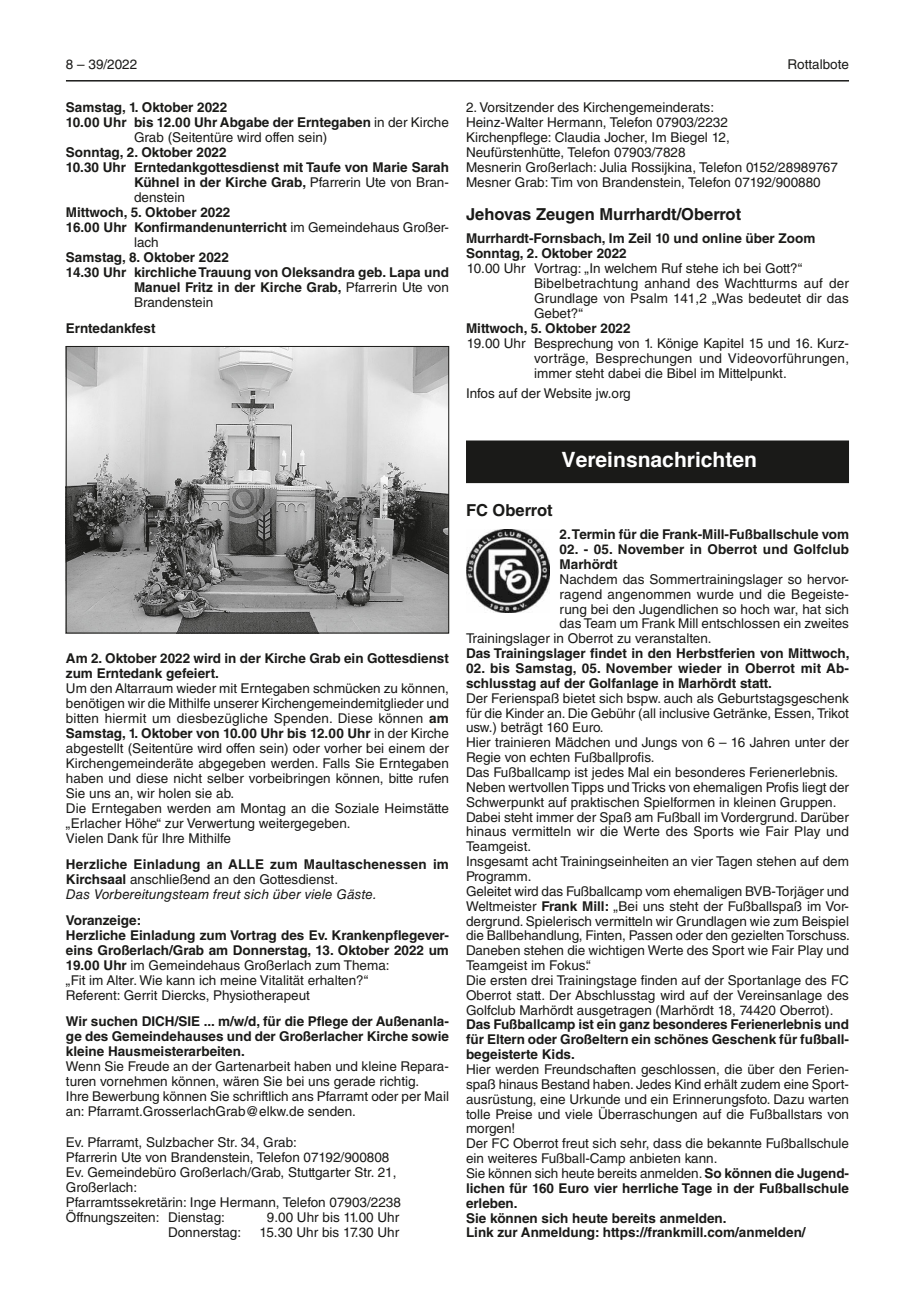
<style>
.page{position:relative;width:915px;height:1297px;background:#fff}
.page>*{position:absolute;margin:0;border:0;box-sizing:border-box;transform-origin:0 0}
.t1{font:700 21px "Helvetica";color:#fff}
.t2{font:700 16.5px "Helvetica LT Std";color:#1a1a18}
.t3{font:13.5px/14.9px "Helvetica LT Std";color:#1a1a18}
.t4{font:700 13.5px/15px "Helvetica LT Std";color:#1a1a18}
.s1{font-weight:400}
.s2{font-weight:700}
.s3{font-weight:400;font-style:italic}
</style>
<div class="page">
<hr style="left:66px;top:80px;width:782px;height:2px;background:#1a1a18">
<img style="left:68px;top:348px;width:379px;height:283px">
<div style="left:66px;top:346px;width:383px;height:287px;border:1px solid #1a1a18"></div>
<div style="left:467px;top:442px;width:380px;height:40px;background:#1a1a18"></div>
<div style="left:466px;top:440px;width:382px;height:43px;border:2px solid #1a1a18"></div>
<img style="left:466px;top:530px;width:83px;height:83px">
<p class="t3" style="left:66px;top:57px;width:73px">8 – 39/2022</p>
<p class="t3" style="left:787px;top:57px;width:63px">Rottalbote</p>
<p class="t4" style="left:66px;top:99px;width:163px">Samstag, 1. Oktober 2022</p>
<p class="t4" style="left:66px;top:114px;width:384px">10.00 Uhr bis 12.00 Uhr Abgabe der Erntegaben <span class="s1">in der Kirche</span></p>
<p class="t3" style="left:134px;top:130px;width:195px">Grab (Seitentüre wird offen sein)</p>
<p class="t4" style="left:66px;top:144px;width:162px">Sonntag, 2. Oktober 2022</p>
<p class="t4" style="left:66px;top:159px;width:384px">10.30 Uhr Erntedankgottesdienst mit Taufe von Marie Sarah</p>
<p class="t4" style="left:134px;top:174px;width:316px">Kühnel in der Kirche Grab, <span class="s1">Pfarrerin Ute von Bran-</span></p>
<p class="t3" style="left:134px;top:190px;width:52px">denstein</p>
<p class="t4" style="left:66px;top:204px;width:166px">Mittwoch, 5. Oktober 2022</p>
<p class="t4" style="left:66px;top:219px;width:384px">16.00 Uhr Konfirmandenunterricht <span class="s1">im Gemeindehaus Großer-</span></p>
<p class="t3" style="left:134px;top:235px;width:26px">lach</p>
<p class="t4" style="left:66px;top:249px;width:164px">Samstag, 8. Oktober 2022</p>
<p class="t4" style="left:66px;top:264px;width:384px">14.30 Uhr kirchliche Trauung von Oleksandra geb. Lapa und</p>
<p class="t4" style="left:134px;top:279px;width:316px">Manuel Fritz in der Kirche Grab, <span class="s1">Pfarrerin Ute von</span></p>
<p class="t3" style="left:134px;top:295px;width:81px">Brandenstein</p>
<p class="t4" style="left:66px;top:320px;width:91px">Erntedankfest</p>
<p class="t3" style="left:466px;top:99px;width:373px">2. Vorsitzender des Kirchengemeinderats:<br>Heinz-Walter Hermann, Telefon 07903/2232<br>Kirchenpflege: Claudia Jocher, Im Biegel 12,<br>Neufürstenhütte, Telefon 07903/7828<br>Mesnerin Großerlach: Julia Rossijkina, Telefon 0152/28989767<br>Mesner Grab: Tim von Brandenstein, Telefon 07192/900880</p>
<p class="t2" style="left:466px;top:204px;width:276px">Jehovas Zeugen Murrhardt/Oberrot</p>
<p class="t4" style="left:466px;top:231px;width:351px">Murrhardt-Fornsbach, Im Zeil 10 und online über Zoom<br>Sonntag, 2. Oktober 2022</p>
<p class="t3" style="left:534px;top:261px;width:316px;text-indent:-67px">10.00 Uhr Vortrag: „In welchem Ruf stehe ich bei Gott?“ Bibelbetrachtung anhand des Wachtturms auf der Grundlage von Psalm 141,2 „Was bedeutet dir das Gebet?“</p>
<p class="t4" style="left:466px;top:321px;width:166px">Mittwoch, 5. Oktober 2022</p>
<p class="t3" style="left:534px;top:336px;width:316px;text-align:justify;text-indent:-67px">19.00 Uhr Besprechung von 1. Könige Kapitel 15 und 16. Kurz&shy;vorträge, Besprechungen und Videovorführungen, immer steht dabei die Bibel im Mittelpunkt.</p>
<p class="t3" style="left:466px;top:385px;width:166px">Infos auf der Website jw.org</p>
<p class="t4" style="left:66px;top:651px;width:384px">Am 2. Oktober 2022 wird in der Kirche Grab ein Gottesdienst zum Erntedank gefeiert.</p>
<p class="t3" style="left:66px;top:681px;width:384px">Um den Altarraum wieder mit Erntegaben schmücken zu können, benötigen wir die Mithilfe unserer Kirchengemeindemitglieder und bitten hiermit um diesbezügliche Spenden. Diese können <span class="s2">am Samstag, 1. Oktober von 10.00 Uhr bis 12.00 Uhr</span> in der Kirche abgestellt (Seitentüre wird offen sein) oder vorher bei einem der Kirchengemeinderäte abgegeben werden. Falls Sie Erntegaben haben und diese nicht selber vorbeibringen können, bitte rufen Sie uns an, wir holen sie ab.<br>Die Erntegaben werden am Montag an die Soziale Heimstätte „Erlacher Höhe“ zur Verwertung weitergegeben.<br>Vielen Dank für Ihre Mithilfe</p>
<p class="t4" style="left:66px;top:857px;width:384px">Herzliche Einladung an ALLE zum Maultaschenessen im<br>Kirchsaal <span class="s1">anschließend an den Gottesdienst.<br></span><span class="s3">Das Vorbereitungsteam freut sich über viele Gäste.</span></p>
<p class="t4" style="left:66px;top:913px;width:384px">Voranzeige:<br>Herzliche Einladung zum Vortrag des Ev. Krankenpflegever&shy;eins Großerlach/Grab am Donnerstag, 13. Oktober 2022 um 19.00 Uhr <span class="s1">im Gemeindehaus Großerlach zum Thema:<br>„Fit im Alter. Wie kann ich meine Vitalität erhalten?“<br>Referent: Gerrit Diercks, Physiotherapeut</span></p>
<p class="t4" style="left:66px;top:1013px;width:384px;text-align:justify">Wir suchen DICH/SIE ... m/w/d, für die Pflege der Außenanla&shy;ge des Gemeindehauses und der Großerlacher Kirche sowie kleine Hausmeisterarbeiten.</p>
<p class="t3" style="left:66px;top:1059px;width:384px">Wenn Sie Freude an der Gartenarbeit haben und kleine Repara&shy;turen vornehmen können, wären Sie bei uns gerade richtig.<br>Ihre Bewerbung können Sie schriftlich ans Pfarramt oder per Mail an: Pfarramt.GrosserlachGrab@elkw.de senden.</p>
<p class="t3" style="left:66px;top:1135px;width:336px">Ev. Pfarramt, Sulzbacher Str. 34, Grab:<br>Pfarrerin Ute von Brandenstein, Telefon 07192/900808<br>Ev. Gemeindebüro Großerlach/Grab, Stuttgarter Str. 21, Großerlach:<br>Pfarramtssekretärin: Inge Hermann, Telefon 07903/2238<br>Öffnungszeiten: Dienstag:</p>
<p class="t3" style="left:267px;top:1210px;width:134px">9.00 Uhr bis 11.00 Uhr</p>
<p class="t3" style="left:168px;top:1225px;width:75px">Donnerstag:</p>
<p class="t3" style="left:259px;top:1225px;width:141px">15.30 Uhr bis 17.30 Uhr</p>
<h1 class="t1" style="left:561px;top:443px;width:197px">Vereinsnachrichten</h1>
<p class="t2" style="left:466px;top:500px;width:88px">FC Oberrot</p>
<p class="t4" style="left:559px;top:527px;width:291px">2. Termin für die Frank-Mill-Fußballschule vom</p>
<p class="t4" style="left:559px;top:542px;width:291px">02. - 05. November in Oberrot und Golfclub<br>Marhördt</p>
<p class="t3" style="left:559px;top:572px;width:291px">Nachdem das Sommertrainingslager so hervor-</p>
<p class="t3" style="left:559px;top:587px;width:291px">ragend angenommen wurde und die Begeiste-</p>
<p class="t3" style="left:559px;top:601px;width:291px">rung bei den Jugendlichen so hoch war, hat sich</p>
<p class="t3" style="left:559px;top:616px;width:291px">das Team um Frank Mill entschlossen ein zweites</p>
<p class="t3" style="left:466px;top:631px;width:247px">Trainingslager in Oberrot zu veranstalten.</p>
<p class="t4" style="left:466px;top:646px;width:385px">Das Trainingslager findet in den Herbstferien von Mittwoch,</p>
<p class="t4" style="left:466px;top:661px;width:384px">02. bis Samstag, 05. November wieder in Oberrot mit Ab&shy;schlusstag auf der Golfanlage in Marhördt statt.</p>
<p class="t3" style="left:466px;top:690px;width:385px">Der Ferienspaß bietet sich bspw. auch als Geburtstagsgeschenk für die Kinder an. Die Gebühr (all inclusive Getränke, Essen, Trikot usw.) beträgt 160 Euro.<br>Hier trainieren Mädchen und Jungs von 6 – 16 Jahren unter der Regie von echten Fußballprofis.<br>Das Fußballcamp ist jedes Mal ein besonderes Ferienerlebnis.<br>Neben wertvollen Tipps und Tricks von ehemaligen Profis liegt der Schwerpunkt auf praktischen Spielformen in kleinen Gruppen.<br>Dabei steht immer der Spaß am Fußball im Vordergrund. Darüber hinaus vermitteln wir die Werte des Sports wie Fair Play und Teamgeist.<br>Insgesamt acht Trainingseinheiten an vier Tagen stehen auf dem Programm.<br>Geleitet wird das Fußballcamp vom ehemaligen BVB-Torjäger und Weltmeister <span class="s2">Frank Mill:</span> „Bei uns steht der Fußballspaß im Vor&shy;dergrund. Spielerisch vermitteln wir Grundlagen wie zum Beispiel die Ballbehandlung, Finten, Passen oder den gezielten Torschuss.<br>Daneben stehen die wichtigen Werte des Sport wie Fair Play und Teamgeist im Fokus.“<br>Die ersten drei Trainingstage finden auf der Sportanlage des FC Oberrot statt. Der Abschlusstag wird auf der Vereinsanlage des Golfclub Marhördt ausgetragen (Marhördt 18, 74420 Oberrot).</p>
<p class="t4" style="left:466px;top:1017px;width:384px;text-align:justify">Das Fußballcamp ist ein ganz besonderes Ferienerlebnis und für Eltern oder Großeltern ein schönes Geschenk für fußball&shy;begeisterte Kids.</p>
<p class="t3" style="left:466px;top:1062px;width:384px">Hier werden Freundschaften geschlossen, die über den Ferien&shy;spaß hinaus Bestand haben. Jedes Kind erhält zudem eine Sport&shy;ausrüstung, eine Urkunde und ein Erinnerungsfoto. Dazu warten tolle Preise und viele Überraschungen auf die Fußballstars von morgen!<br>Der FC Oberrot freut sich sehr, dass die bekannte Fußballschule ein weiteres Fußball-Camp anbieten kann.<br>Sie können sich heute bereits anmelden. <span class="s2">So können die Jugend&shy;lichen für 160 Euro vier herrliche Tage in der Fußballschule erleben.<br>Sie können sich heute bereits anmelden.<br>Link zur Anmeldung: https://frankmill.com/anmelden/</span></p>
</div>
